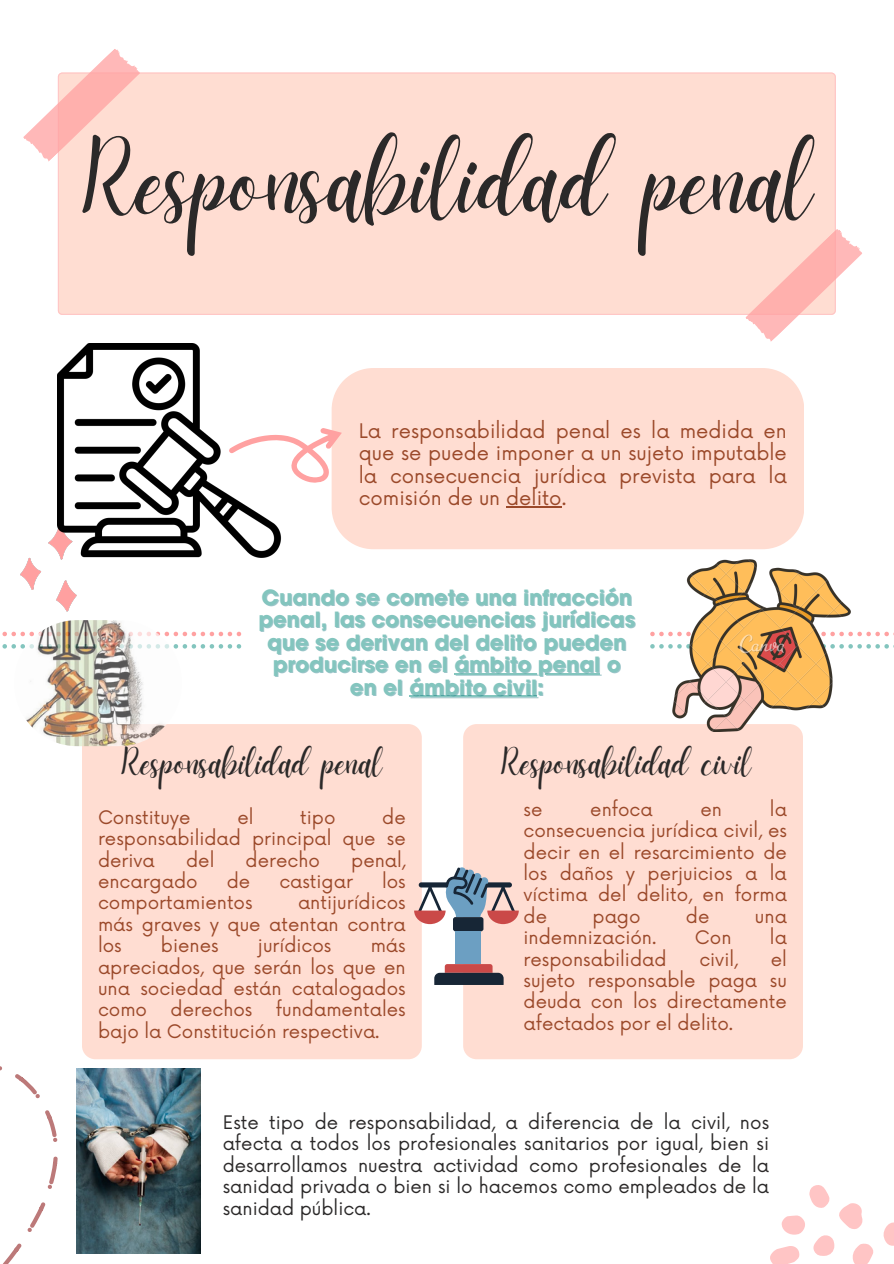
<style>
.page{position:relative;width:894px;height:1264px;background:#fff}
.page>*{position:absolute;margin:0;border:0;box-sizing:border-box;transform-origin:0 0}
.t1{font:105px "Daydream";color:#2b2929}
.t2{font:37.5px "Daydream";color:#2b2929}
.t3{font:700 21px/22.5px "ITC Avant Garde Pro";color:#83c5be;text-align:center}
.t4{font:19.65px/22.5px "Now";color:#9b492a;text-align:justify}
.t5{font:18.15px/21.3px "Now";color:#9b492a;text-align:justify}
.t6{font:18.15px/21.3px "Now";color:#2b2929;text-align:justify}
.s1{color:rgb(0 109 119/.4)}
</style>
<div class="page">
<img style="left:0;top:49px;width:893px;height:1214px">
<hr style="left:454px;top:673px;width:146px;height:1px;background:#83c5be">
<hr style="left:409px;top:695px;width:128px;height:2px;background:#83c5be">
<hr style="left:506px;top:506px;width:55px;height:1px;background:#9b492a">
<p class="t1" style="left:82px;top:121px;width:732px">Responsabilidad penal</p>
<h1 class="t4" style="left:358px;top:420px;width:429px">La responsabilidad penal es la medida en que se puede imponer a un sujeto imputable la consecuencia jurídica prevista para la comisión de un delito.</h1>
<p class="t3" style="left:258px;top:588px;width:378px">Cuando se comete una infracción penal, las consecuencias jurídicas que se derivan del delito pueden producirse en el ámbito penal <span class="s1">o </span>en el ámbito civil<span class="s1">:</span></p>
<p class="t2" style="left:121px;top:741px;width:262px">Responsabilidad penal</p>
<p class="t5" style="left:98px;top:807px;width:309px;text-indent:284px">de responsabilidad principal que se deriva</p>
<p class="t5" style="left:98px;top:807px;width:94px">Constituye</p>
<p class="t5" style="left:237px;top:807px;width:18px">el</p>
<p class="t5" style="left:300px;top:807px;width:37px">tipo</p>
<p class="t5" style="left:186px;top:850px;width:30px">del</p>
<p class="t5" style="left:245px;top:850px;width:76px">derecho</p>
<p class="t5" style="left:351px;top:850px;width:56px">penal,</p>
<p class="t5" style="left:98px;top:871px;width:101px">encargado</p>
<p class="t5" style="left:227px;top:871px;width:25px">de</p>
<p class="t5" style="left:279px;top:871px;width:75px">castigar</p>
<p class="t5" style="left:382px;top:871px;width:25px">los</p>
<p class="t5" style="left:98px;top:893px;width:156px">comportamientos</p>
<p class="t5" style="left:98px;top:893px;width:309px;text-indent:200px">antijurídicos más graves y que atentan contra los</p>
<p class="t5" style="left:161px;top:935px;width:59px">bienes</p>
<p class="t5" style="left:258px;top:935px;width:75px">jurídicos</p>
<p class="t5" style="left:98px;top:935px;width:309px;text-indent:272px">más apreciados, que serán los que en una sociedad están catalogados como</p>
<p class="t5" style="left:98px;top:1000px;width:309px;text-indent:178px">fundamentales bajo la Constitución respectiva.</p>
<p class="t5" style="left:171px;top:1000px;width:83px">derechos</p>
<p class="t2" style="left:501px;top:741px;width:252px">Responsabilidad civil</p>
<p class="t5" style="left:523px;top:799px;width:265px;text-indent:246px">la consecuencia jurídica civil, es decir en el resarcimiento de los daños y perjuicios a la víctima del delito, en forma de</p>
<p class="t5" style="left:523px;top:799px;width:20px">se</p>
<p class="t5" style="left:590px;top:799px;width:64px">enfoca</p>
<p class="t5" style="left:700px;top:799px;width:23px">en</p>
<p class="t5" style="left:592px;top:906px;width:50px">pago</p>
<p class="t5" style="left:685px;top:906px;width:25px">de</p>
<p class="t5" style="left:754px;top:906px;width:33px">una</p>
<p class="t5" style="left:523px;top:927px;width:134px">indemnización.</p>
<p class="t5" style="left:694px;top:927px;width:38px">Con</p>
<p class="t5" style="left:769px;top:927px;width:18px">la</p>
<p class="t5" style="left:523px;top:949px;width:144px">responsabilidad</p>
<p class="t5" style="left:699px;top:949px;width:40px">civil,</p>
<p class="t5" style="left:523px;top:949px;width:265px;text-indent:247px">el sujeto responsable paga su deuda con los directamente afectados por el delito.</p>
<h4 class="t6" style="left:223px;top:1112px;width:548px">Este tipo de responsabilidad, a diferencia de la civil, nos afecta a todos los profesionales sanitarios por igual, bien si desarrollamos nuestra actividad como profesionales de la sanidad privada o bien si lo hacemos como empleados de la sanidad pública.</h4>
</div>
